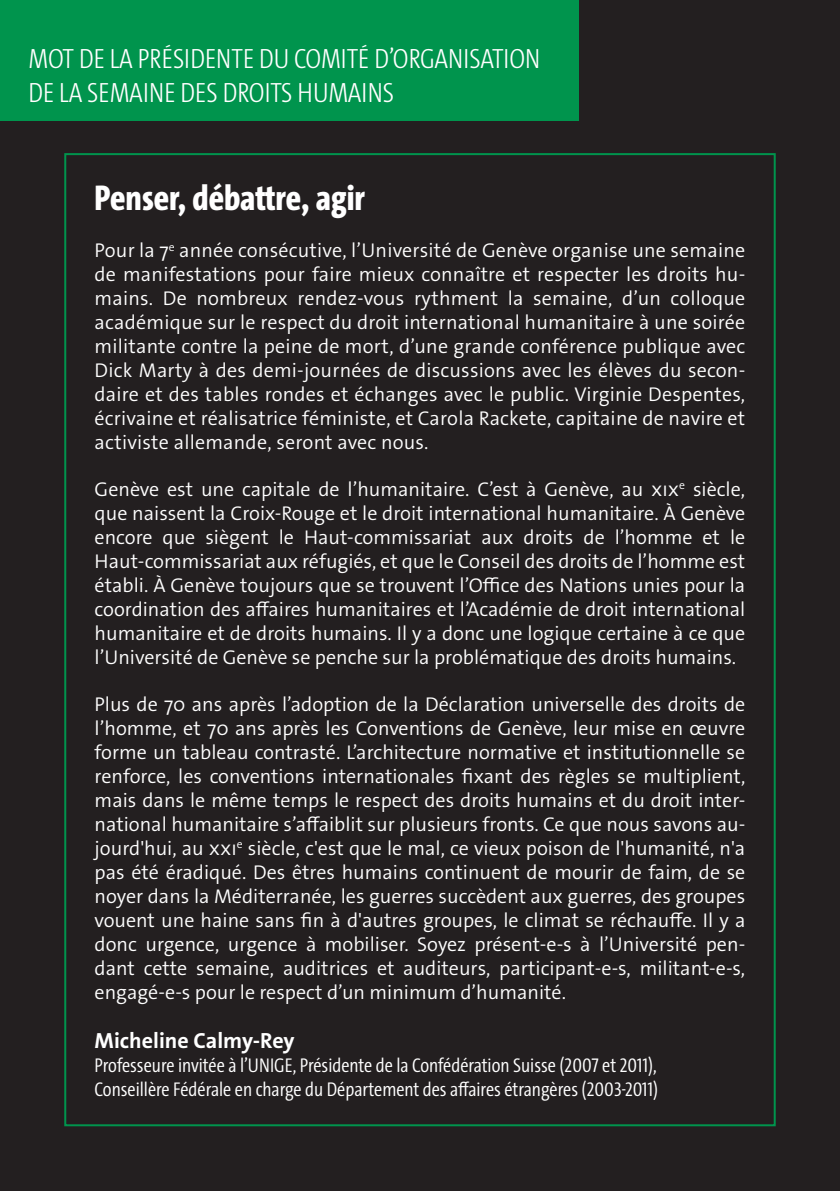
<style>
.page{position:relative;width:840px;height:1191px;background:#fff}
.page>*{position:absolute;margin:0;border:0;box-sizing:border-box;transform-origin:0 0}
.t1{font:800 36px "The Sans Cd LF8";color:#fff}
.t2{font:300 28px/33.6px "The Sans Cd LF3";color:#fff}
.t3{font:700 22px "The Sans Os F";color:#fff}
.t4{font:300 20px/24px "The Sans Os F";color:#fff;text-align:justify}
.t5{font:300 20px/24px "The Sans Cd LF4";color:#fff}
</style>
<div class="page">
<div style="left:0;top:0;width:839px;height:1191px;background:#231f20"></div>
<div style="left:0;top:0;width:578px;height:120px;background:#00944d"></div>
<h2 class="t2" style="left:28px;top:41px;width:513px">MOT DE LA PRÉSIDENTE DU COMITÉ D’ORGANISATION<br>DE LA SEMAINE DES DROITS HUMAINS</h2>
<h1 class="t1" style="left:95px;top:175px;width:272px">Penser, débattre, agir</h1>
<p class="t4" style="left:95px;top:238px;width:651px">Pour la 7<sup>e</sup> année consécutive, l’Université de Genève organise une semaine de manifestations pour faire mieux connaître et respecter les droits hu&shy;mains. De nombreux rendez-vous rythment la semaine, d’un colloque académique sur le respect du droit international humanitaire à une soirée militante contre la peine de mort, d’une grande conférence publique avec Dick Marty à des demi-journées de discussions avec les élèves du secon&shy;daire et des tables rondes et échanges avec le public. Virginie Despentes, écrivaine et réalisatrice féministe, et Carola Rackete, capitaine de navire et activiste allemande, seront avec nous.</p>
<p class="t4" style="left:95px;top:477px;width:652px">Genève est une capitale de l’humanitaire. C’est à Genève, au xix<sup>e</sup> siècle, que naissent la Croix-Rouge et le droit international humanitaire. À Genève encore que siègent le Haut-commissariat aux droits de l’homme et le Haut-commissariat aux réfugiés, et que le Conseil des droits de l’homme est établi. À Genève toujours que se trouvent l’Office des Nations unies pour la coordination des affaires humanitaires et l’Académie de droit international humanitaire et de droits humains. Il y a donc une logique certaine à ce que l’Université de Genève se penche sur la problématique des droits humains.</p>
<p class="t4" style="left:95px;top:692px;width:652px">Plus de 70 ans après l’adoption de la Déclaration universelle des droits de l’homme, et 70 ans après les Conventions de Genève, leur mise en œuvre forme un tableau contrasté. L’architecture normative et institutionnelle se renforce, les conventions internationales fixant des règles se multiplient, mais dans le même temps le respect des droits humains et du droit inter&shy;national humanitaire s’affaiblit sur plusieurs fronts. Ce que nous savons au&shy;jourd'hui, au xxi<sup>e</sup> siècle, c'est que le mal, ce vieux poison de l'humanité, n'a pas été éradiqué. Des êtres humains continuent de mourir de faim, de se noyer dans la Méditerranée, les guerres succèdent aux guerres, des groupes vouent une haine sans fin à d'autres groupes, le climat se réchauffe. Il y a donc urgence, urgence à mobiliser. Soyez présent-e-s à l’Université pen&shy;dant cette semaine, auditrices et auditeurs, participant-e-s, militant-e-s, engagé-e-s pour le respect d’un minimum d’humanité.</p>
<p class="t3" style="left:95px;top:1026px;width:201px">Micheline Calmy-Rey</p>
<p class="t5" style="left:95px;top:1052px;width:565px">Professeure invitée à l’UNIGE, Présidente de la Confédération Suisse (2007 et 2011),<br>Conseillère Fédérale en charge du Département des affaires étrangères (2003-2011)</p>
</div>
